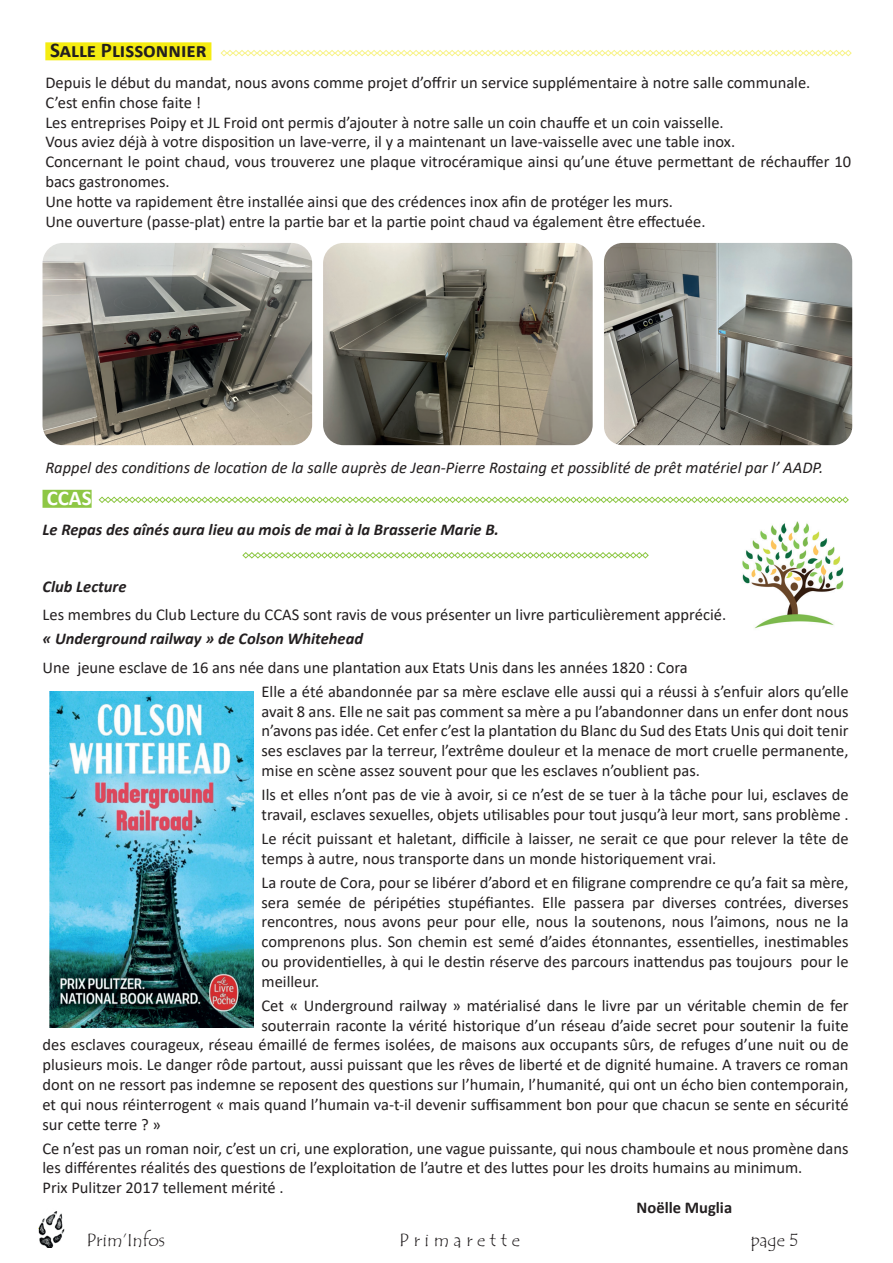
<style>
.page{position:relative;width:893px;height:1263px;background:#fff}
.page>*{position:absolute;margin:0;border:0;box-sizing:border-box;transform-origin:0 0}
.t1{font:700 21px "Calibri";color:#231f20}
.t2{font:700 21px "Calibri";color:#fff}
.t3{font:18px "Tempus Sans ITC";color:#231f20}
.t4{font:16.5px/19.8px "Calibri";color:#231f20}
.t5{font:italic 700 16.5px "Calibri";color:#231f20}
.t6{font:italic 16.5px "Calibri";color:#231f20}
.t7{font:700 16.5px "Calibri";color:#231f20}
</style>
<div class="page">
<img style="left:38px;top:1211px;width:27px;height:37px">
<img style="left:742px;top:521px;width:102px;height:108px">
<svg style="left:98px;top:496px;width:751px;height:7px"></svg>
<div style="left:43px;top:490px;width:49px;height:18px;background:#8ec745"></div>
<img style="left:50px;top:691px;width:203px;height:336px">
<div style="left:45px;top:42px;width:166px;height:18px;background:#f5ec11"></div>
<img style="left:604px;top:243px;width:248px;height:202px">
<img style="left:43px;top:243px;width:269px;height:202px">
<img style="left:323px;top:243px;width:270px;height:202px">
<svg style="left:220px;top:50px;width:632px;height:6px"></svg>
<svg style="left:242px;top:552px;width:407px;height:7px"></svg>
<p class="t1" style="left:50px;top:36px;width:158px">Salle Plissonnier</p>
<p class="t4" style="left:45px;top:72px;width:807px">Depuis le début du mandat, nous avons comme projet d’offrir un service supplémentaire à notre salle communale.<br>C’est enfin chose faite !<br>Les entreprises Poipy et JL Froid ont permis d’ajouter à notre salle un coin chauffe et un coin vaisselle.<br>Vous aviez déjà à votre disposition un lave-verre, il y a maintenant un lave-vaisselle avec une table inox.<br>Concernant le point chaud, vous trouverez une plaque vitrocéramique ainsi qu’une étuve permettant de réchauffer 10 bacs gastronomes.<br>Une hotte va rapidement être installée ainsi que des crédences inox afin de protéger les murs.<br>Une ouverture (passe-plat) entre la partie bar et la partie point chaud va également être effectuée.</p>
<p class="t6" style="left:45px;top:456px;width:779px">Rappel des conditions de location de la salle auprès de Jean-Pierre Rostaing et possiblité de prêt matériel par l’ AADP.</p>
<p class="t2" style="left:47px;top:483px;width:46px">CCAS</p>
<p class="t5" style="left:43px;top:518px;width:458px">Le Repas des aînés aura lieu au mois de mai à la Brasserie Marie B.</p>
<p class="t5" style="left:43px;top:575px;width:85px">Club Lecture</p>
<p class="t4" style="left:43px;top:604px;width:685px">Les membres du Club Lecture du CCAS sont ravis de vous présenter un livre particulièrement apprécié.</p>
<p class="t5" style="left:43px;top:627px;width:322px">« Underground railway » de Colson Whitehead</p>
<p class="t4" style="left:261px;top:655px;width:589px;line-height:24px;text-indent:-219px">Une jeune esclave de 16 ans née dans une plantation aux Etats Unis dans les années 1820 : Cora<br>Elle a été abandonnée par sa mère esclave elle aussi qui a réussi à s’enfuir alors qu’elle</p>
<p class="t4" style="left:261px;top:701px;width:589px;text-align:justify">avait 8 ans. Elle ne sait pas comment sa mère a pu l’abandonner dans un enfer dont nous n’avons pas idée. Cet enfer c’est la plantation du Blanc du Sud des Etats Unis qui doit tenir ses esclaves par la terreur, l’extrême douleur et la menace de mort cruelle permanente, mise en scène assez souvent pour que les esclaves n’oublient pas.</p>
<p class="t4" style="left:261px;top:784px;width:589px">Ils et elles n’ont pas de vie à avoir, si ce n’est de se tuer à la tâche pour lui, esclaves de travail, esclaves sexuelles, objets utilisables pour tout jusqu’à leur mort, sans problème .</p>
<p class="t4" style="left:261px;top:828px;width:589px">Le récit puissant et haletant, difficile à laisser, ne serait ce que pour relever la tête de temps à autre, nous transporte dans un monde historiquement vrai.</p>
<p class="t4" style="left:261px;top:872px;width:589px;text-align:justify">La route de Cora, pour se libérer d’abord et en filigrane comprendre ce qu’a fait sa mère, sera semée de péripéties stupéfiantes. Elle passera par diverses contrées, diverses rencontres, nous avons peur pour elle, nous la soutenons, nous l’aimons, nous ne la comprenons plus. Son chemin est semé d’aides étonnantes, essentielles, inestimables ou providentielles, à qui le destin réserve des parcours inattendus pas toujours pour le meilleur.</p>
<p class="t4" style="left:261px;top:995px;width:589px">Cet « Underground railway » matérialisé dans le livre par un véritable chemin de fer</p>
<p class="t4" style="left:261px;top:1015px;width:589px">souterrain raconte la vérité historique d’un réseau d’aide secret pour soutenir la fuite</p>
<p class="t4" style="left:43px;top:1034px;width:808px">des esclaves courageux, réseau émaillé de fermes isolées, de maisons aux occupants sûrs, de refuges d’une nuit ou de</p>
<p class="t4" style="left:43px;top:1054px;width:808px">plusieurs mois. Le danger rôde partout, aussi puissant que les rêves de liberté et de dignité humaine. A travers ce roman</p>
<p class="t4" style="left:43px;top:1074px;width:808px">dont on ne ressort pas indemne se reposent des questions sur l’humain, l’humanité, qui ont un écho bien contemporain,</p>
<p class="t4" style="left:43px;top:1094px;width:808px">et qui nous réinterrogent « mais quand l’humain va-t-il devenir suffisamment bon pour que chacun se sente en sécurité</p>
<p class="t4" style="left:43px;top:1114px;width:120px">sur cette terre ? »</p>
<p class="t4" style="left:43px;top:1138px;width:808px">Ce n’est pas un roman noir, c’est un cri, une exploration, une vague puissante, qui nous chamboule et nous promène dans les différentes réalités des questions de l’exploitation de l’autre et des luttes pour les droits humains au minimum.<br>Prix Pulitzer 2017 tellement mérité .</p>
<p class="t7" style="left:637px;top:1196px;width:97px">Noëlle Muglia</p>
<p class="t3" style="left:86px;top:1228px;width:80px">Prim’Infos</p>
<p class="t3" style="left:399px;top:1228px;width:122px">P r i m a r e t t e</p>
<p class="t3" style="left:751px;top:1228px;width:49px">page 5</p>
</div>
